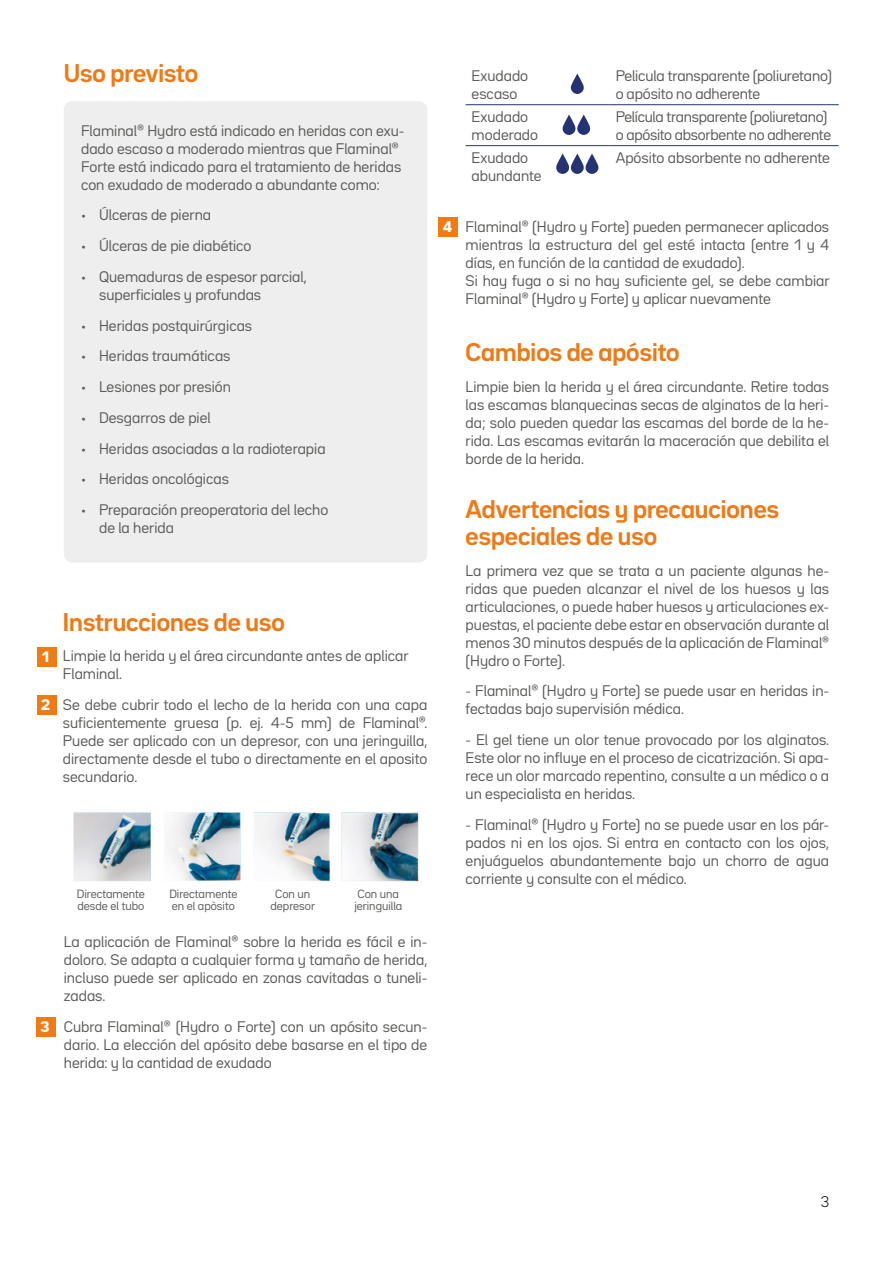
<style>
.page{position:relative;width:893px;height:1263px;background:#fff}
.page>*{position:absolute;margin:0;border:0;box-sizing:border-box;transform-origin:0 0}
.t1{font:700 22.5px/27px "Bw Seido Raw";color:#ef7914}
.t2{font:13.5px/18px "Bw Seido Raw";color:#5c5b59}
.t3{font:13.5px/18px "Bw Seido Raw";letter-spacing:-.02em;color:#5c5b59}
.t4{font:900 13.5px "Bw Seido Raw";color:#fff}
.t5{font:300 13.5px "Bw Seido Raw";color:#000}
.t6{font:10.5px/12px "Bw Seido Raw";color:#5c5b59}
</style>
<div class="page">
<div style="left:64px;top:101px;width:363px;height:462px;background:#eee;border-radius:9px"></div>
<div style="left:37px;top:647px;width:19px;height:19px;background:#f07a14"></div>
<div style="left:37px;top:695px;width:19px;height:20px;background:#f07a14"></div>
<div style="left:36px;top:1017px;width:20px;height:19px;background:#f07a14"></div>
<div style="left:439px;top:217px;width:19px;height:20px;background:#f07a14"></div>
<img style="left:73px;top:812px;width:346px;height:70px">
<hr style="left:466px;top:104px;width:83px;height:1px;background:#263373">
<hr style="left:549px;top:104px;width:61px;height:1px;background:#263373">
<hr style="left:610px;top:104px;width:229px;height:1px;background:#263373">
<hr style="left:466px;top:145px;width:83px;height:1px;background:#263373">
<hr style="left:549px;top:145px;width:61px;height:1px;background:#263373">
<hr style="left:610px;top:145px;width:229px;height:1px;background:#263373">
<svg style="left:570px;top:74px;width:14px;height:20px"></svg>
<svg style="left:556px;top:153px;width:43px;height:21px"></svg>
<svg style="left:562px;top:115px;width:29px;height:20px"></svg>
<h1 class="t1" style="left:64px;top:59px;width:136px">Uso previsto</h1>
<p class="t2" style="left:81px;top:121px;width:325px">Flaminal® Hydro está indicado en heridas con exu&shy;dado escaso a moderado mientras que Flaminal® Forte está indicado para el tratamiento de heridas con exudado de moderado a abundante como:</p>
<p class="t2" style="left:81px;top:206px;width:132px">• Úlceras de pierna</p>
<p class="t2" style="left:81px;top:237px;width:172px">• Úlceras de pie diabético</p>
<p class="t2" style="left:99px;top:267px;width:209px;text-indent:-18px">• Quemaduras de espesor parcial, superficiales y profundas</p>
<p class="t2" style="left:81px;top:316px;width:173px">• Heridas postquirúrgicas</p>
<p class="t2" style="left:81px;top:347px;width:151px">• Heridas traumáticas</p>
<p class="t2" style="left:81px;top:378px;width:151px">• Lesiones por presión</p>
<p class="t2" style="left:81px;top:408px;width:131px">• Desgarros de piel</p>
<p class="t2" style="left:81px;top:439px;width:246px">• Heridas asociadas a la radioterapia</p>
<p class="t2" style="left:81px;top:470px;width:149px">• Heridas oncológicas</p>
<p class="t2" style="left:99px;top:501px;width:231px;text-indent:-18px">• Preparación preoperatoria del lecho de la herida</p>
<p class="t4" style="left:42px;top:647px;width:8px">1</p>
<p class="t4" style="left:41px;top:695px;width:10px">2</p>
<h1 class="t1" style="left:63px;top:608px;width:223px">Instrucciones de uso</h1>
<p class="t2" style="left:63px;top:647px;width:347px">Limpie la herida y el área circundante antes de aplicar<br>Flaminal.</p>
<p class="t2" style="left:63px;top:696px;width:366px;text-align:justify">Se debe cubrir todo el lecho de la herida con una capa suficientemente gruesa (p. ej. 4-5 mm) de Flaminal®.<br>Puede ser aplicado con un depresor, con una jeringuilla, directamente desde el tubo o directamente en el aposito secundario.</p>
<p class="t4" style="left:41px;top:1017px;width:10px">3</p>
<p class="t6" style="left:77px;top:888px;width:70px">Directamente desde el tubo</p>
<p class="t6" style="left:169px;top:888px;width:70px">Directamente en el apòsito</p>
<p class="t6" style="left:270px;top:888px;width:46px;text-align:center">Con un depresor</p>
<p class="t6" style="left:354px;top:888px;width:50px;text-align:center">Con una jeringuilla</p>
<p class="t2" style="left:64px;top:932px;width:365px;text-align:justify">La aplicación de Flaminal® sobre la herida es fácil e in&shy;doloro. Se adapta a cualquier forma y tamaño de herida, incluso puede ser aplicado en zonas cavitadas o tuneli&shy;zadas.</p>
<p class="t2" style="left:64px;top:1017px;width:365px;text-align:justify">Cubra Flaminal® (Hydro o Forte) con un apósito secun&shy;dario. La elección del apósito debe basarse en el tipo de herida: y la cantidad de exudado</p>
<p class="t2" style="left:472px;top:66px;width:58px">Exudado escaso</p>
<p class="t2" style="left:616px;top:66px;width:218px">Pelicula transparente (poliuretano) o apósito no adherente</p>
<p class="t2" style="left:472px;top:107px;width:68px">Exudado moderado</p>
<p class="t3" style="left:616px;top:107px;width:217px">Película transparente (poliuretano) o apósito absorbente no adherente</p>
<p class="t2" style="left:472px;top:148px;width:72px">Exudado abundante</p>
<p class="t2" style="left:616px;top:148px;width:216px">Apósito absorbente no adherente</p>
<p class="t4" style="left:443px;top:217px;width:11px">4</p>
<p class="t2" style="left:466px;top:218px;width:365px">Flaminal® (Hydro y Forte) pueden permanecer aplicados mientras la estructura del gel esté intacta (entre 1 y 4 días, en función de la cantidad de exudado).<br>Si hay fuga o si no hay suficiente gel, se debe cambiar Flaminal® (Hydro y Forte) y aplicar nuevamente</p>
<h1 class="t1" style="left:466px;top:338px;width:216px">Cambios de apósito</h1>
<p class="t2" style="left:466px;top:377px;width:365px;text-align:justify">Limpie bien la herida y el área circundante. Retire todas las escamas blanquecinas secas de alginatos de la heri&shy;da; solo pueden quedar las escamas del borde de la he&shy;rida. Las escamas evitarán la maceración que debilita el borde de la herida.</p>
<h1 class="t1" style="left:466px;top:495px;width:315px">Advertencias y precauciones especiales de uso</h1>
<p class="t2" style="left:466px;top:561px;width:365px;text-align:justify">La primera vez que se trata a un paciente algunas he&shy;ridas que pueden alcanzar el nivel de los huesos y las articulaciones, o puede haber huesos y articulaciones ex&shy;puestas, el paciente debe estar en observación durante al menos 30 minutos después de la aplicación de Flaminal® (Hydro o Forte).</p>
<p class="t2" style="left:466px;top:682px;width:365px">- Flaminal® (Hydro y Forte) se puede usar en heridas in&shy;fectadas bajo supervisión médica.</p>
<p class="t2" style="left:466px;top:731px;width:365px;text-align:justify">- El gel tiene un olor tenue provocado por los alginatos.<br>Este olor no influye en el proceso de cicatrización. Si apa&shy;rece un olor marcado repentino, consulte a un médico o a un especialista en heridas.</p>
<p class="t2" style="left:466px;top:815px;width:365px;text-align:justify">- Flaminal® (Hydro y Forte) no se puede usar en los pár&shy;pados ni en los ojos. Si entra en contacto con los ojos, enjuáguelos abundantemente bajo un chorro de agua corriente y consulte con el médico.</p>
<p class="t5" style="left:821px;top:1193px;width:10px">3</p>
</div>
